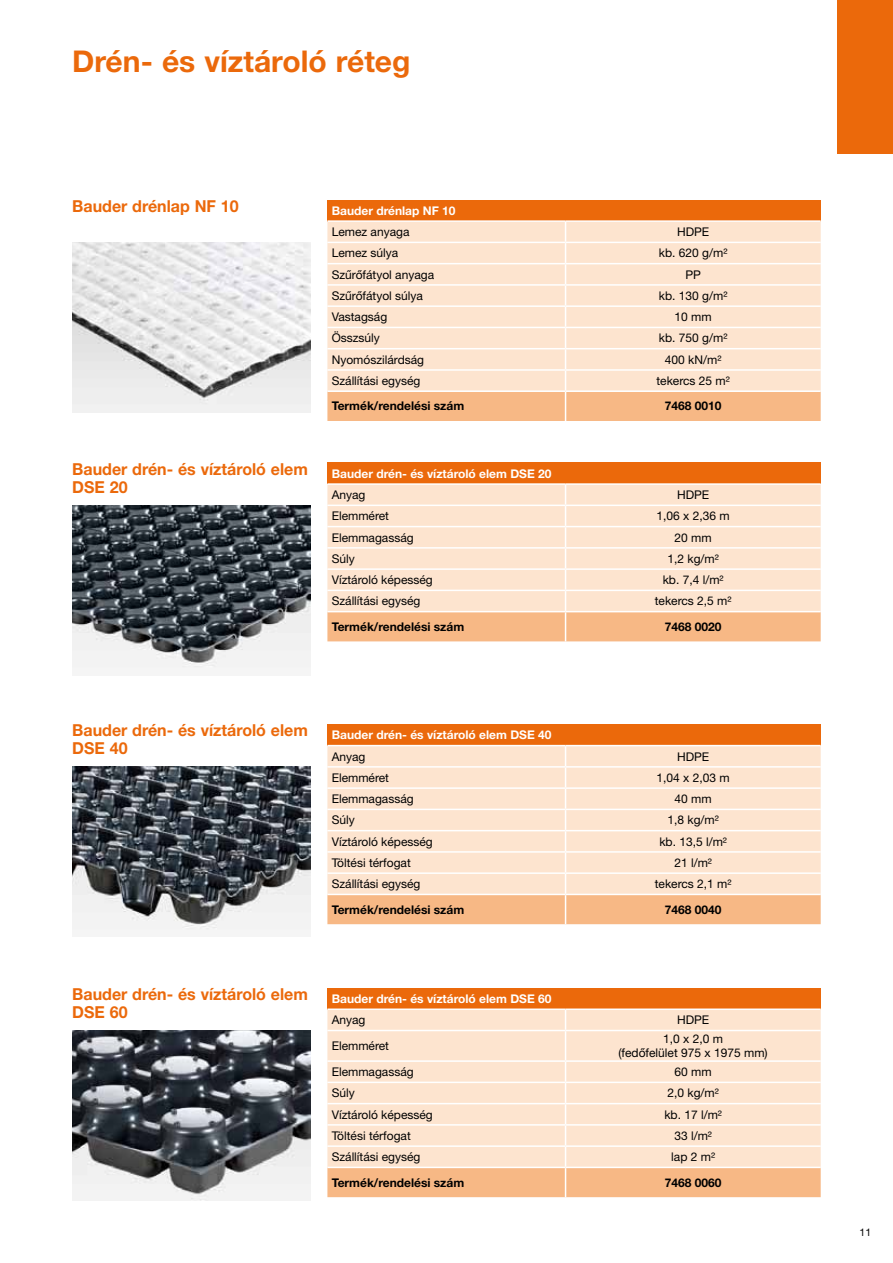
<style>
.page{position:relative;width:893px;height:1263px;background:#fff}
.page>*{position:absolute;margin:0;border:0;box-sizing:border-box;transform-origin:0 0}
.t1{font:700 30px "Helvetica Neue LT Pro";color:#eb690b}
.t2{font:700 16.5px/18px "Helvetica Neue LT Pro";color:#eb690b}
.t3{font:12px/13.5px "Helvetica Neue LT Pro";color:#000;text-align:center}
.t4{font:700 12px "Helvetica Neue LT Pro";color:#000}
.t5{font:700 12px "Helvetica Neue LT Pro";color:#fff}
.t6{font:10.5px "Helvetica Neue LT Pro";color:#000}
</style>
<div class="page">
<div style="left:838px;top:0;width:55px;height:153px;background:#eb690b"></div>
<div style="left:327px;top:200px;width:494px;height:21px;background:#eb690b"></div>
<svg style="left:327px;top:222px;width:494px;height:199px;background:#fcdfc7"></svg>
<hr style="left:327px;top:220px;width:239px;height:2px;background:#fff">
<hr style="left:566px;top:220px;width:255px;height:2px;background:#fff">
<div style="left:327px;top:724px;width:494px;height:22px;background:#eb690b"></div>
<svg style="left:327px;top:746px;width:494px;height:178px;background:#fcdec6"></svg>
<hr style="left:327px;top:745px;width:239px;height:1px;background:#fff">
<hr style="left:566px;top:745px;width:255px;height:1px;background:#fff">
<div style="left:327px;top:463px;width:494px;height:21px;background:#eb690b"></div>
<svg style="left:327px;top:485px;width:494px;height:156px;background:#fcddc5"></svg>
<hr style="left:327px;top:483px;width:239px;height:2px;background:#fff">
<hr style="left:566px;top:483px;width:255px;height:2px;background:#fff">
<div style="left:327px;top:988px;width:494px;height:21px;background:#eb690b"></div>
<svg style="left:327px;top:1010px;width:494px;height:187px;background:#fcdec6"></svg>
<hr style="left:327px;top:1008px;width:239px;height:2px;background:#fff">
<hr style="left:566px;top:1008px;width:255px;height:2px;background:#fff">
<img style="left:72px;top:242px;width:238px;height:170px">
<img style="left:72px;top:767px;width:238px;height:163px">
<img style="left:72px;top:505px;width:238px;height:163px">
<img style="left:72px;top:1030px;width:238px;height:170px">
<h1 class="t1" style="left:72px;top:43px;width:340px">Drén- és víztároló réteg</h1>
<h2 class="t2" style="left:72px;top:196px;width:168px">Bauder drénlap NF 10</h2>
<p class="t5" style="left:332px;top:203px;width:125px">Bauder drénlap NF 10</p>
<p class="t3" style="left:332px;top:225px;width:79px">Lemez anyaga</p>
<p class="t3" style="left:677px;top:225px;width:34px">HDPE</p>
<p class="t3" style="left:332px;top:246px;width:68px">Lemez súlya</p>
<p class="t3" style="left:659px;top:246px;width:70px">kb. 620 g/m²</p>
<p class="t3" style="left:332px;top:267px;width:104px">Szűrőfátyol anyaga</p>
<p class="t3" style="left:685px;top:267px;width:17px">PP</p>
<p class="t3" style="left:332px;top:289px;width:93px">Szűrőfátyol súlya</p>
<p class="t3" style="left:659px;top:289px;width:70px">kb. 130 g/m²</p>
<p class="t3" style="left:332px;top:310px;width:57px">Vastagság</p>
<p class="t3" style="left:674px;top:310px;width:39px">10 mm</p>
<p class="t3" style="left:332px;top:331px;width:50px">Összsúly</p>
<p class="t3" style="left:659px;top:331px;width:70px">kb. 750 g/m²</p>
<p class="t3" style="left:332px;top:352px;width:94px">Nyomószilárdság</p>
<p class="t3" style="left:665px;top:352px;width:58px">400 kN/m²</p>
<p class="t3" style="left:332px;top:374px;width:90px">Szállítási egység</p>
<p class="t3" style="left:656px;top:374px;width:75px">tekercs 25 m²</p>
<p class="t4" style="left:332px;top:399px;width:134px">Termék/rendelési szám</p>
<p class="t4" style="left:665px;top:399px;width:58px">7468 0010</p>
<h2 class="t2" style="left:72px;top:459px;width:237px">Bauder drén- és víztároló elem<br>DSE 20</h2>
<p class="t5" style="left:332px;top:466px;width:221px">Bauder drén- és víztároló elem DSE 20</p>
<p class="t3" style="left:332px;top:488px;width:35px">Anyag</p>
<p class="t3" style="left:677px;top:488px;width:34px">HDPE</p>
<p class="t3" style="left:332px;top:509px;width:59px">Elemméret</p>
<p class="t3" style="left:656px;top:509px;width:75px">1,06 x 2,36 m</p>
<p class="t3" style="left:332px;top:530px;width:84px">Elemmagasság</p>
<p class="t3" style="left:674px;top:530px;width:39px">20 mm</p>
<p class="t3" style="left:332px;top:551px;width:25px">Súly</p>
<p class="t3" style="left:667px;top:551px;width:53px">1,2 kg/m²</p>
<p class="t3" style="left:332px;top:573px;width:103px">Víztároló képesség</p>
<p class="t3" style="left:663px;top:573px;width:62px">kb. 7,4 l/m²</p>
<p class="t3" style="left:332px;top:594px;width:90px">Szállítási egység</p>
<p class="t3" style="left:655px;top:594px;width:78px">tekercs 2,5 m²</p>
<p class="t4" style="left:332px;top:619px;width:134px">Termék/rendelési szám</p>
<p class="t4" style="left:665px;top:619px;width:58px">7468 0020</p>
<h2 class="t2" style="left:72px;top:721px;width:237px">Bauder drén- és víztároló elem<br>DSE 40</h2>
<p class="t5" style="left:332px;top:727px;width:221px">Bauder drén- és víztároló elem DSE 40</p>
<p class="t3" style="left:332px;top:749px;width:35px">Anyag</p>
<p class="t3" style="left:677px;top:749px;width:34px">HDPE</p>
<p class="t3" style="left:332px;top:770px;width:59px">Elemméret</p>
<p class="t3" style="left:656px;top:770px;width:75px">1,04 x 2,03 m</p>
<p class="t3" style="left:332px;top:792px;width:84px">Elemmagasság</p>
<p class="t3" style="left:674px;top:792px;width:39px">40 mm</p>
<p class="t3" style="left:332px;top:813px;width:25px">Súly</p>
<p class="t3" style="left:667px;top:813px;width:53px">1,8 kg/m²</p>
<p class="t3" style="left:332px;top:834px;width:103px">Víztároló képesség</p>
<p class="t3" style="left:659px;top:834px;width:69px">kb. 13,5 l/m²</p>
<p class="t3" style="left:332px;top:855px;width:81px">Töltési térfogat</p>
<p class="t3" style="left:674px;top:855px;width:39px">21 l/m²</p>
<p class="t3" style="left:332px;top:877px;width:90px">Szállítási egység</p>
<p class="t3" style="left:655px;top:877px;width:78px">tekercs 2,1 m²</p>
<p class="t4" style="left:332px;top:902px;width:134px">Termék/rendelési szám</p>
<p class="t4" style="left:665px;top:902px;width:58px">7468 0040</p>
<h2 class="t2" style="left:72px;top:984px;width:237px">Bauder drén- és víztároló elem<br>DSE 60</h2>
<p class="t5" style="left:332px;top:991px;width:221px">Bauder drén- és víztároló elem DSE 60</p>
<p class="t3" style="left:332px;top:1013px;width:35px">Anyag</p>
<p class="t3" style="left:677px;top:1013px;width:34px">HDPE</p>
<p class="t3" style="left:332px;top:1039px;width:59px">Elemméret</p>
<p class="t3" style="left:618px;top:1032px;width:151px">1,0 x 2,0 m<br>(fedőfelület 975 x 1975 mm)</p>
<p class="t3" style="left:332px;top:1065px;width:84px">Elemmagasság</p>
<p class="t3" style="left:674px;top:1065px;width:39px">60 mm</p>
<p class="t3" style="left:332px;top:1086px;width:25px">Súly</p>
<p class="t3" style="left:667px;top:1086px;width:53px">2,0 kg/m²</p>
<p class="t3" style="left:332px;top:1107px;width:103px">Víztároló képesség</p>
<p class="t3" style="left:664px;top:1107px;width:59px">kb. 17 l/m²</p>
<p class="t3" style="left:332px;top:1128px;width:81px">Töltési térfogat</p>
<p class="t3" style="left:674px;top:1128px;width:39px">33 l/m²</p>
<p class="t3" style="left:332px;top:1150px;width:90px">Szállítási egység</p>
<p class="t3" style="left:671px;top:1150px;width:45px">lap 2 m²</p>
<p class="t4" style="left:332px;top:1175px;width:134px">Termék/rendelési szám</p>
<p class="t4" style="left:665px;top:1175px;width:58px">7468 0060</p>
<p class="t6" style="left:859px;top:1226px;width:13px">11</p>
</div>
